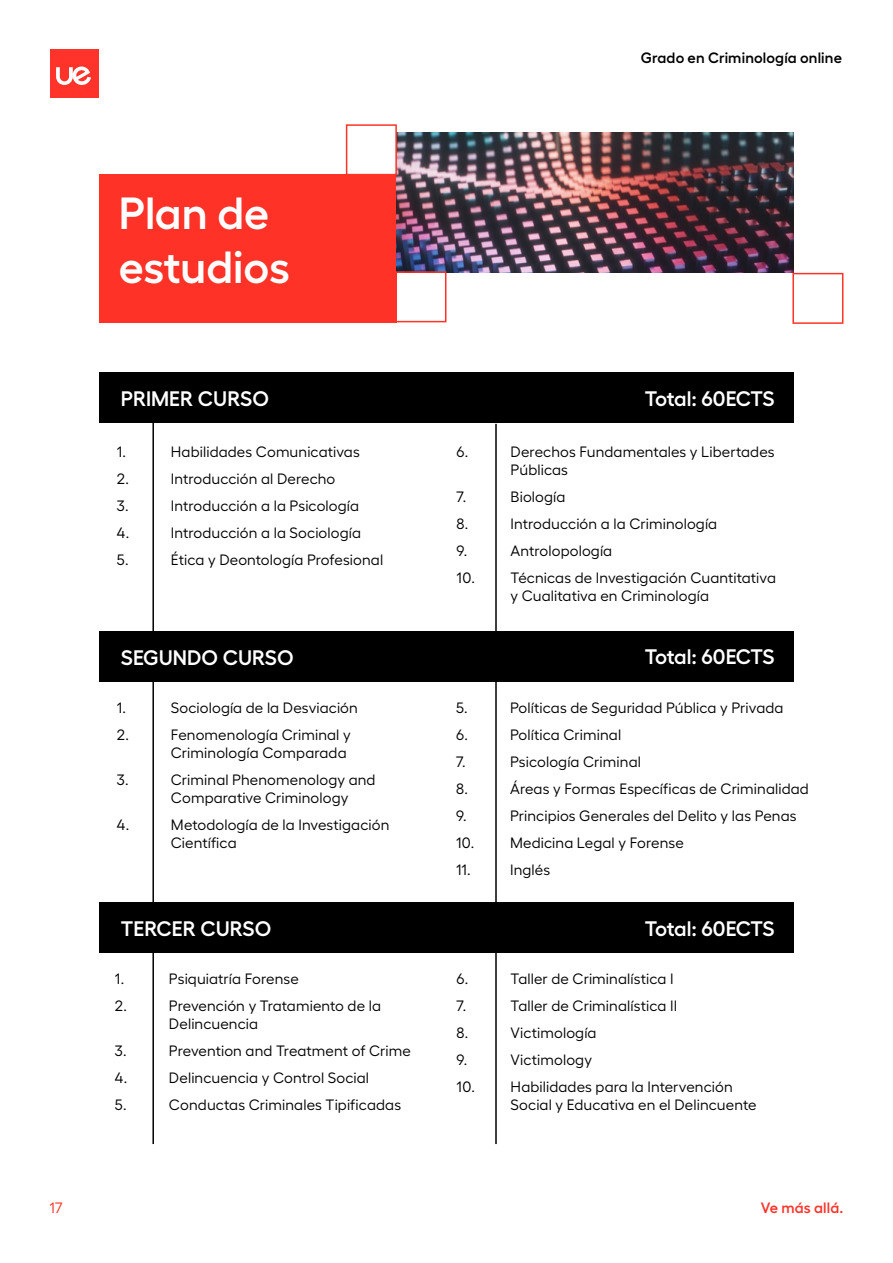
<style>
.page{position:relative;width:893px;height:1263px;background:#fff}
.page>*{position:absolute;margin:0;border:0;box-sizing:border-box;transform-origin:0 0}
.t1{font:600 45px/54px "Hellix";letter-spacing:-.005em;color:#fff}
.t2{font:600 21px "Hellix";letter-spacing:-.025em;color:#fff}
.t3{font:600 21px "Hellix";color:#fff}
.t4{font:15px/18px "Hellix";letter-spacing:.005em;color:#000}
.t5{font:600 15px "Hellix";letter-spacing:.01em;color:#000}
.t6{font:600 15px "Hellix";letter-spacing:.01em;color:#ff3329}
.t7{font:15px "Hellix";color:#ff3326}
</style>
<div class="page">
<div style="left:50px;top:50px;width:48px;height:48px;background:#ff3329"></div>
<svg style="left:56px;top:66px;width:35px;height:19px"></svg>
<hr style="left:152px;top:422px;width:2px;height:722px;background:#000">
<hr style="left:495px;top:424px;width:2px;height:720px;background:#000">
<div style="left:99px;top:174px;width:298px;height:148px;background:#ff3228"></div>
<img style="left:397px;top:132px;width:397px;height:141px">
<svg style="left:792px;top:272px;width:52px;height:52px"></svg>
<svg style="left:395px;top:271px;width:52px;height:52px"></svg>
<svg style="left:345px;top:124px;width:53px;height:52px"></svg>
<div style="left:99px;top:372px;width:695px;height:50px;background:#000"></div>
<div style="left:99px;top:631px;width:695px;height:51px;background:#000"></div>
<div style="left:99px;top:902px;width:695px;height:51px;background:#000"></div>
<p class="t5" style="left:641px;top:46px;width:203px">Grado en Criminología online</p>
<h1 class="t1" style="left:119px;top:181px;width:173px">Plan de estudios</h1>
<h2 class="t3" style="left:121px;top:382px;width:150px">PRIMER CURSO</h2>
<p class="t4" style="left:117px;top:441px;width:11px">1.</p>
<p class="t4" style="left:171px;top:441px;width:190px">Habilidades Comunicativas</p>
<p class="t4" style="left:117px;top:468px;width:13px">2.</p>
<p class="t4" style="left:171px;top:468px;width:166px">Introducción al Derecho</p>
<p class="t4" style="left:117px;top:495px;width:13px">3.</p>
<p class="t4" style="left:171px;top:495px;width:190px">Introducción a la Psicología</p>
<p class="t4" style="left:117px;top:522px;width:14px">4.</p>
<p class="t4" style="left:171px;top:522px;width:192px">Introducción a la Sociología</p>
<p class="t4" style="left:117px;top:549px;width:13px">5.</p>
<p class="t4" style="left:171px;top:549px;width:214px">Ética y Deontología Profesional</p>
<h2 class="t3" style="left:121px;top:641px;width:174px">SEGUNDO CURSO</h2>
<p class="t4" style="left:117px;top:697px;width:11px">1.</p>
<p class="t4" style="left:171px;top:697px;width:189px">Sociología de la Desviación</p>
<p class="t4" style="left:117px;top:724px;width:13px">2.</p>
<p class="t4" style="left:171px;top:724px;width:181px">Fenomenología Criminal y<br>Criminología Comparada</p>
<p class="t4" style="left:117px;top:769px;width:13px">3.</p>
<p class="t4" style="left:171px;top:769px;width:206px">Criminal Phenomenology and<br>Comparative Criminology</p>
<p class="t4" style="left:117px;top:814px;width:14px">4.</p>
<p class="t4" style="left:171px;top:814px;width:220px">Metodología de la Investigación<br>Científica</p>
<h2 class="t3" style="left:121px;top:912px;width:152px">TERCER CURSO</h2>
<p class="t4" style="left:115px;top:968px;width:11px">1.</p>
<p class="t4" style="left:169px;top:968px;width:131px">Psiquiatría Forense</p>
<p class="t4" style="left:115px;top:995px;width:13px">2.</p>
<p class="t4" style="left:169px;top:995px;width:214px">Prevención y Tratamiento de la<br>Delincuencia</p>
<p class="t4" style="left:115px;top:1040px;width:13px">3.</p>
<p class="t4" style="left:169px;top:1040px;width:243px">Prevention and Treatment of Crime</p>
<p class="t4" style="left:115px;top:1067px;width:14px">4.</p>
<p class="t4" style="left:169px;top:1067px;width:202px">Delincuencia y Control Social</p>
<p class="t4" style="left:115px;top:1094px;width:13px">5.</p>
<p class="t4" style="left:169px;top:1094px;width:234px">Conductas Criminales Tipificadas</p>
<h2 class="t2" style="left:645px;top:382px;width:131px">Total: 60ECTS</h2>
<p class="t4" style="left:457px;top:441px;width:13px">6.</p>
<p class="t4" style="left:511px;top:441px;width:266px">Derechos Fundamentales y Libertades<br>Públicas</p>
<p class="t4" style="left:457px;top:486px;width:11px">7.</p>
<p class="t4" style="left:511px;top:486px;width:56px">Biología</p>
<p class="t4" style="left:457px;top:513px;width:13px">8.</p>
<p class="t4" style="left:511px;top:513px;width:208px">Introducción a la Criminología</p>
<p class="t4" style="left:457px;top:540px;width:12px">9.</p>
<p class="t4" style="left:511px;top:540px;width:103px">Antrolopología</p>
<p class="t4" style="left:511px;top:567px;width:267px;text-indent:-54px">10. Técnicas de Investigación Cuantitativa y Cualitativa en Criminología</p>
<h2 class="t2" style="left:645px;top:640px;width:131px">Total: 60ECTS</h2>
<p class="t4" style="left:456px;top:697px;width:13px">5.</p>
<p class="t4" style="left:510px;top:697px;width:275px">Políticas de Seguridad Pública y Privada</p>
<p class="t4" style="left:456px;top:724px;width:13px">6.</p>
<p class="t4" style="left:510px;top:724px;width:113px">Política Criminal</p>
<p class="t4" style="left:456px;top:751px;width:11px">7.</p>
<p class="t4" style="left:510px;top:751px;width:132px">Psicología Criminal</p>
<p class="t4" style="left:456px;top:778px;width:13px">8.</p>
<p class="t4" style="left:510px;top:778px;width:300px">Áreas y Formas Específicas de Criminalidad</p>
<p class="t4" style="left:456px;top:805px;width:12px">9.</p>
<p class="t4" style="left:510px;top:805px;width:288px">Principios Generales del Delito y las Penas</p>
<p class="t4" style="left:456px;top:827px;width:229px;line-height:27px">10. Medicina Legal y Forense<br>11.</p>
<p class="t4" style="left:510px;top:859px;width:42px">Inglés</p>
<h2 class="t2" style="left:645px;top:912px;width:131px">Total: 60ECTS</h2>
<p class="t4" style="left:457px;top:968px;width:13px">6.</p>
<p class="t4" style="left:511px;top:968px;width:164px">Taller de Criminalística I</p>
<p class="t4" style="left:457px;top:995px;width:11px">7.</p>
<p class="t4" style="left:511px;top:995px;width:168px">Taller de Criminalística II</p>
<p class="t4" style="left:457px;top:1022px;width:13px">8.</p>
<p class="t4" style="left:511px;top:1022px;width:87px">Victimología</p>
<p class="t4" style="left:457px;top:1049px;width:12px">9.</p>
<p class="t4" style="left:511px;top:1049px;width:83px">Victimology</p>
<p class="t4" style="left:511px;top:1076px;width:247px;text-indent:-54px">10. Habilidades para la Intervención<br>Social y Educativa en el Delincuente</p>
<p class="t7" style="left:50px;top:1197px;width:15px">17</p>
<p class="t6" style="left:761px;top:1196px;width:84px">Ve más allá.</p>
</div>
